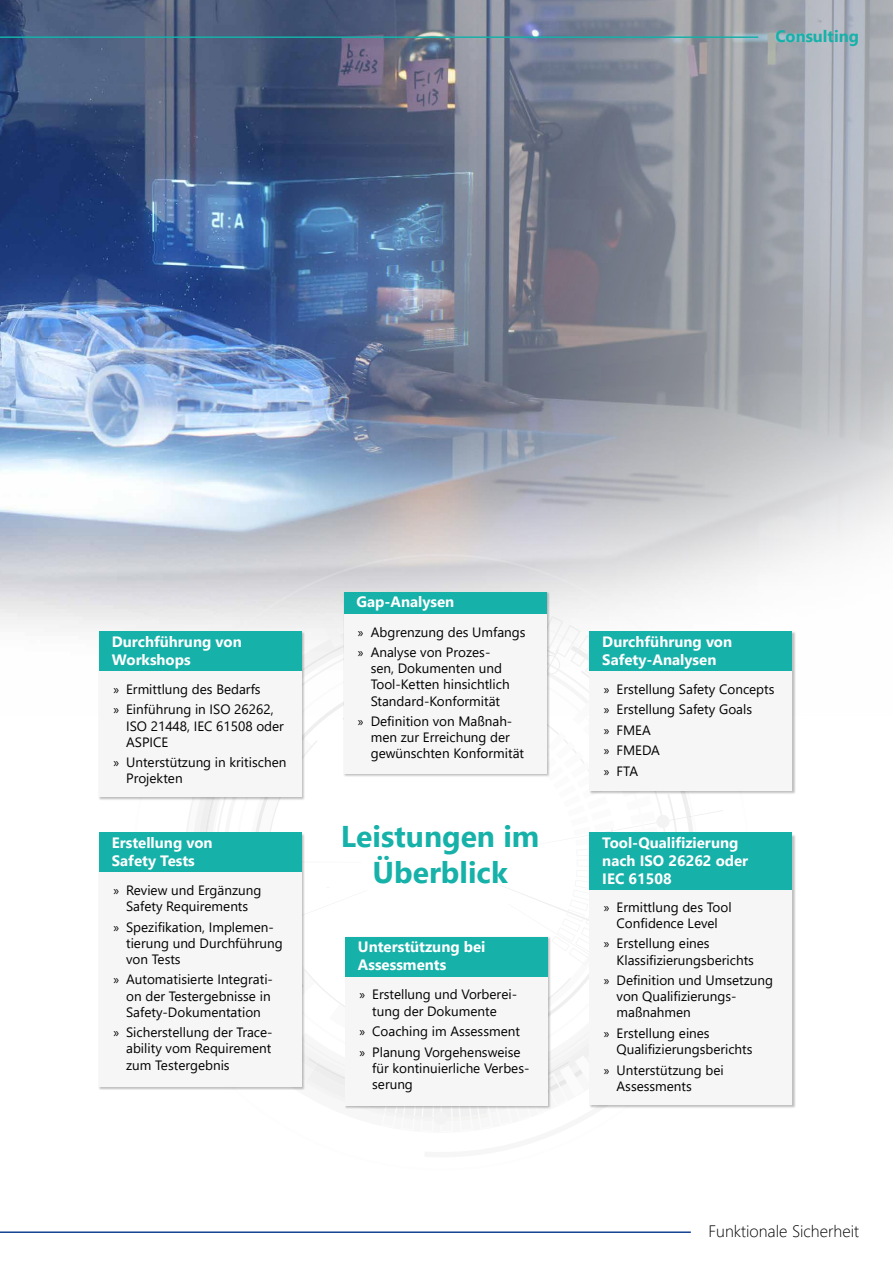
<style>
.page{position:relative;width:893px;height:1263px;background:#fff}
.page>*{position:absolute;margin:0;border:0;box-sizing:border-box;transform-origin:0 0}
.t1{font:700 30px/36px "Segoe UI";color:#16b1a9;text-align:center}
.t2{font:300 16.5px "Segoe UI";color:#000}
.t3{font:700 16.5px "Segoe UI";color:#16b1a9}
.t4{font:700 15px/18px "Segoe UI";color:#fff}
.t5{font:13.5px/16.2px "Segoe UI";color:#000}
.s1{font-family:"Myriad Pro"}
</style>
<div class="page">
<img style="left:0;top:0;width:893px;height:648px">
<hr style="left:0;top:1231px;width:691px;height:2px;background:#134392">
<hr style="left:0;top:36px;width:758px;height:2px;background:#16b1a9">
<svg style="left:133px;top:554px;width:616px;height:77px;background:#dbdbde"></svg>
<svg style="left:155px;top:593px;width:614px;height:532px"></svg>
<div style="left:656px;top:815px;width:14px;height:13px;background:#f4f3f3;border-radius:50%"></div>
<div style="left:99px;top:631px;width:206px;height:169px;background:#000;opacity:.25"></div>
<div style="left:99px;top:631px;width:203px;height:166px;background:#f6f6f6"></div>
<div style="left:99px;top:631px;width:203px;height:40px;background:#16b1a9"></div>
<div style="left:99px;top:833px;width:206px;height:257px;background:#000;opacity:.25"></div>
<div style="left:99px;top:833px;width:203px;height:254px;background:#f6f6f6"></div>
<div style="left:99px;top:832px;width:203px;height:40px;background:#16b1a9"></div>
<div style="left:589px;top:834px;width:207px;height:274px;background:#000;opacity:.25"></div>
<div style="left:589px;top:834px;width:203px;height:271px;background:#f6f6f6"></div>
<div style="left:589px;top:832px;width:203px;height:58px;background:#16b1a9"></div>
<div style="left:343px;top:592px;width:207px;height:185px;background:#000;opacity:.25"></div>
<div style="left:344px;top:592px;width:202px;height:182px;background:#f6f6f6"></div>
<div style="left:344px;top:592px;width:202px;height:22px;background:#16b1a9"></div>
<div style="left:589px;top:631px;width:207px;height:164px;background:#000;opacity:.25"></div>
<div style="left:589px;top:631px;width:203px;height:160px;background:#f6f6f6"></div>
<div style="left:589px;top:631px;width:203px;height:40px;background:#16b1a9"></div>
<div style="left:345px;top:936px;width:206px;height:173px;background:#000;opacity:.25"></div>
<div style="left:345px;top:937px;width:203px;height:168px;background:#f6f6f6"></div>
<div style="left:345px;top:937px;width:203px;height:39px;background:#16b1a9"></div>
<p class="t3" style="left:775px;top:20px;width:85px">Consulting</p>
<p class="t4" style="left:112px;top:631px;width:131px">Durchführung von<br>Workshops</p>
<p class="t5" style="left:113px;top:678px;width:162px;line-height:20.4px"><span class="s1">»</span> Ermittlung des Bedarfs<br><span class="s1">»</span> Einführung in ISO 26262,</p>
<p class="t5" style="left:126px;top:716px;width:159px">ISO 21448, IEC 61508 oder<br>ASPICE</p>
<p class="t5" style="left:126px;top:753px;width:162px;text-indent:-13px"><span class="s1">»</span> Unterstützung in kritischen<br>Projekten</p>
<p class="t4" style="left:112px;top:832px;width:102px">Erstellung von<br>Safety Tests</p>
<p class="t5" style="left:113px;top:881px;width:150px;text-align:center"><span class="s1">»</span> Review und Ergänzung<br>Safety Requirements</p>
<p class="t5" style="left:126px;top:917px;width:158px;text-indent:-13px"><span class="s1">»</span> Spezifikation, Implemen&shy;tierung und Durchführung von Tests</p>
<p class="t5" style="left:126px;top:970px;width:148px;text-indent:-13px"><span class="s1">»</span> Automatisierte Integrati&shy;on der Testergebnisse in<br>Safety-Dokumentation</p>
<p class="t5" style="left:126px;top:1023px;width:148px;text-align:justify;text-indent:-13px"><span class="s1">»</span> Sicherstellung der Trace&shy;ability vom Requirement zum Testergebnis</p>
<p class="t4" style="left:356px;top:592px;width:99px">Gap-Analysen</p>
<p class="t5" style="left:358px;top:620px;width:169px;line-height:20.4px"><span class="s1">»</span> Abgrenzung des Umfangs <span class="s1">»</span> Analyse von Prozes-</p>
<p class="t5" style="left:371px;top:659px;width:140px">sen, Dokumenten und<br>Tool-Ketten hinsichtlich<br>Standard-Konformität</p>
<p class="t5" style="left:371px;top:712px;width:155px;text-indent:-13px"><span class="s1">»</span> Definition von Maßnah&shy;men zur Erreichung der gewünschten Konformität</p>
<h1 class="t1" style="left:341px;top:816px;width:200px">Leistungen im<br>Überblick</h1>
<p class="t4" style="left:358px;top:937px;width:129px">Unterstützung bei<br>Assessments</p>
<p class="t5" style="left:359px;top:985px;width:159px;text-align:center"><span class="s1">»</span> Erstellung und Vorberei&shy;tung der Dokumente</p>
<p class="t5" style="left:359px;top:1020px;width:163px;line-height:20.4px"><span class="s1">»</span> Coaching im Assessment <span class="s1">»</span> Planung Vorgehensweise</p>
<p class="t5" style="left:372px;top:1059px;width:159px">für kontinuierliche Verbes&shy;serung</p>
<p class="t4" style="left:602px;top:631px;width:131px">Durchführung von<br>Safety-Analysen</p>
<p class="t5" style="left:604px;top:678px;width:172px;line-height:20.4px"><span class="s1">»</span> Erstellung Safety Concepts <span class="s1">»</span> Erstellung Safety Goals<br><span class="s1">»</span> FMEA<br><span class="s1">»</span> FMEDA<br><span class="s1">»</span> FTA</p>
<p class="t4" style="left:602px;top:832px;width:147px">Tool-Qualifizierung nach ISO 26262 oder<br>IEC 61508</p>
<p class="t5" style="left:604px;top:898px;width:129px;text-align:center"><span class="s1">»</span> Ermittlung des Tool<br>Confidence Level</p>
<p class="t5" style="left:617px;top:934px;width:139px;text-indent:-13px"><span class="s1">»</span> Erstellung eines<br>Klassifizierungsberichts</p>
<p class="t5" style="left:617px;top:971px;width:158px;text-indent:-13px"><span class="s1">»</span> Definition und Umsetzung von Qualifizierungs&shy;maßnahmen</p>
<p class="t5" style="left:617px;top:1024px;width:137px;text-indent:-13px"><span class="s1">»</span> Erstellung eines<br>Qualifizierungsberichts</p>
<p class="t5" style="left:617px;top:1060px;width:109px;text-indent:-13px"><span class="s1">»</span> Unterstützung bei<br>Assessments</p>
<p class="t2" style="left:709px;top:1216px;width:152px">Funktionale Sicherheit</p>
</div>
